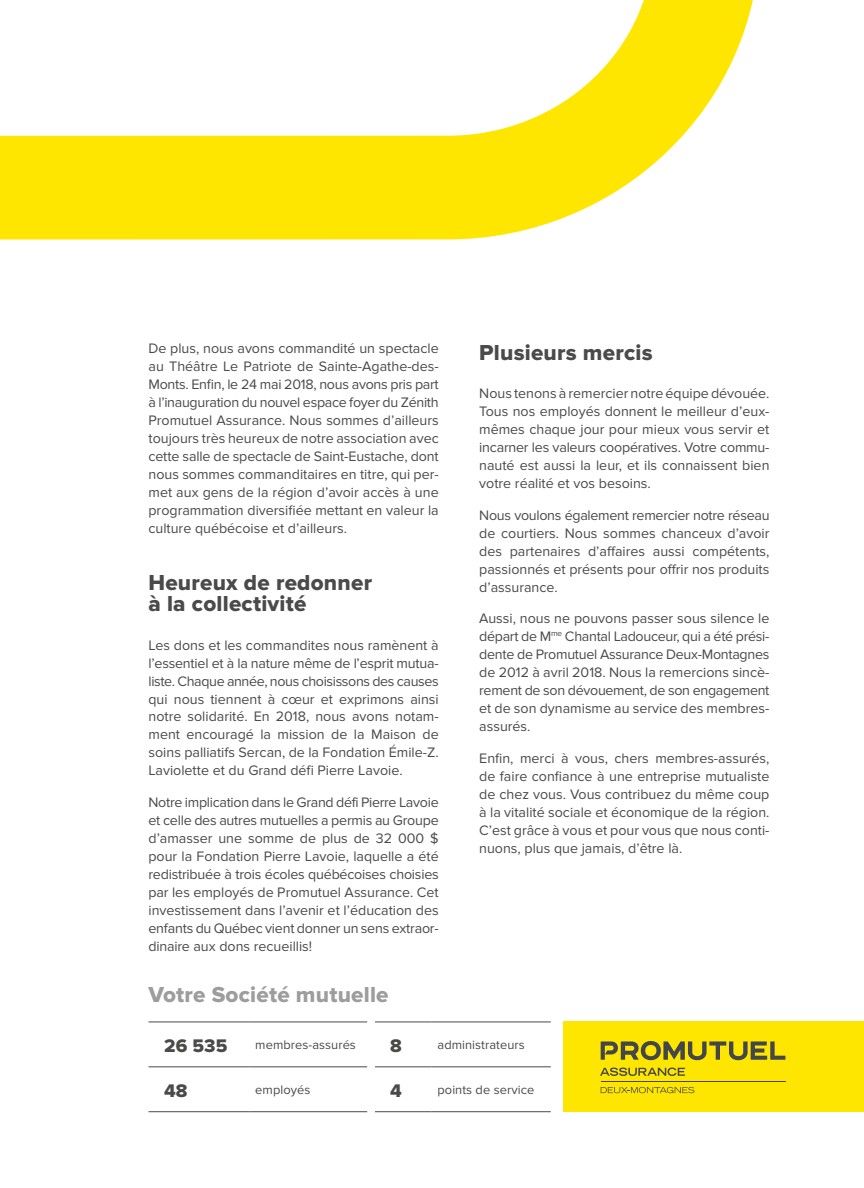
<style>
.page{position:relative;width:864px;height:1188px;background:#fff}
.page>*{position:absolute;margin:0;border:0;box-sizing:border-box;transform-origin:0 0}
.t1{font:22.5px/21px "Proxima Nova Extrabld";letter-spacing:.01em;color:#4a4a49}
.t2{font:22.5px "Proxima Nova Extrabld";letter-spacing:.01em;color:#9d9d9c}
.t3{font:18.9px "Proxima Nova Extrabld";letter-spacing:.005em;color:#4a4a49}
.t4{font:14.25px/18px "Proxima Nova";color:#4a4a49;text-align:justify}
.t5{font:12.9px "Proxima Nova";letter-spacing:.005em;color:#4a4a49}
</style>
<div class="page">
<svg style="left:0;top:0;width:753px;height:240px"></svg>
<div style="left:564px;top:1022px;width:300px;height:90px;background:#ffe600"></div>
<hr style="left:148px;top:1067px;width:101px;height:1px;background:#4a4a49">
<hr style="left:148px;top:1111px;width:101px;height:1px;background:#4a4a49">
<hr style="left:249px;top:1022px;width:118px;height:1px;background:#4a4a49">
<hr style="left:375px;top:1022px;width:57px;height:1px;background:#4a4a49">
<hr style="left:432px;top:1022px;width:119px;height:1px;background:#4a4a49">
<hr style="left:249px;top:1067px;width:118px;height:1px;background:#4a4a49">
<hr style="left:375px;top:1067px;width:57px;height:1px;background:#4a4a49">
<hr style="left:432px;top:1067px;width:119px;height:1px;background:#4a4a49">
<hr style="left:249px;top:1111px;width:118px;height:1px;background:#4a4a49">
<hr style="left:375px;top:1111px;width:57px;height:1px;background:#4a4a49">
<hr style="left:432px;top:1111px;width:119px;height:1px;background:#4a4a49">
<hr style="left:148px;top:1022px;width:101px;height:1px;background:#4a4a49">
<svg style="left:600px;top:1068px;width:85px;height:8px"></svg>
<svg style="left:601px;top:1041px;width:184px;height:19px"></svg>
<hr style="left:601px;top:1081px;width:184px;height:1px;background:#444749">
<svg style="left:601px;top:1087px;width:93px;height:6px"></svg>
<p class="t4" style="left:148px;top:340px;width:292px">De plus, nous avons commandité un spectacle au Théâtre Le Patriote de Sainte-Agathe-des-Monts. Enfin, le 24 mai 2018, nous avons pris part à l’inauguration du nouvel espace foyer du Zénith Promutuel Assurance. Nous sommes d’ailleurs toujours très heureux de notre association avec cette salle de spectacle de Saint-Eustache, dont nous sommes commanditaires en titre, qui per&shy;met aux gens de la région d’avoir accès à une programmation diversifiée mettant en valeur la culture québécoise et d’ailleurs.</p>
<h1 class="t1" style="left:148px;top:573px;width:225px">Heureux de redonner à la collectivité</h1>
<p class="t4" style="left:148px;top:636px;width:292px">Les dons et les commandites nous ramènent à l’essentiel et à la nature même de l’esprit mutua&shy;liste. Chaque année, nous choisissons des causes qui nous tiennent à cœur et exprimons ainsi notre solidarité. En 2018, nous avons notam&shy;ment encouragé la mission de la Maison de soins palliatifs Sercan, de la Fondation Émile-Z.<br>Laviolette et du Grand défi Pierre Lavoie.</p>
<p class="t4" style="left:148px;top:793px;width:292px">Notre implication dans le Grand défi Pierre Lavoie et celle des autres mutuelles a permis au Groupe d’amasser une somme de plus de 32 000 $ pour la Fondation Pierre Lavoie, laquelle a été redistribuée à trois écoles québécoises choisies par les employés de Promutuel Assurance. Cet investissement dans l’avenir et l’éducation des enfants du Québec vient donner un sens extraor&shy;dinaire aux dons recueillis!</p>
<h1 class="t1" style="left:479px;top:342px;width:175px">Plusieurs mercis</h1>
<p class="t4" style="left:479px;top:385px;width:292px">Nous tenons à remercier notre équipe dévouée.<br>Tous nos employés donnent le meilleur d’eux&shy;mêmes chaque jour pour mieux vous servir et incarner les valeurs coopératives. Votre commu&shy;nauté est aussi la leur, et ils connaissent bien votre réalité et vos besoins.</p>
<p class="t4" style="left:479px;top:506px;width:292px">Nous voulons également remercier notre réseau de courtiers. Nous sommes chanceux d’avoir des partenaires d’affaires aussi compétents, passionnés et présents pour offrir nos produits d’assurance.</p>
<p class="t4" style="left:479px;top:609px;width:292px">Aussi, nous ne pouvons passer sous silence le départ de M<sup>me</sup> Chantal Ladouceur, qui a été prési&shy;dente de Promutuel Assurance Deux-Montagnes de 2012 à avril 2018. Nous la remercions sincè&shy;rement de son dévouement, de son engagement et de son dynamisme au service des membres&shy;assurés.</p>
<p class="t4" style="left:479px;top:749px;width:292px">Enfin, merci à vous, chers membres-assurés, de faire confiance à une entreprise mutualiste de chez vous. Vous contribuez du même coup à la vitalité sociale et économique de la région.<br>C’est grâce à vous et pour vous que nous conti&shy;nuons, plus que jamais, d’être là.</p>
<h1 class="t2" style="left:148px;top:981px;width:242px">Votre Société mutuelle</h1>
<h2 class="t3" style="left:164px;top:1035px;width:65px">26 535</h2>
<p class="t5" style="left:255px;top:1038px;width:102px">membres-assurés</p>
<h2 class="t3" style="left:390px;top:1035px;width:13px">8</h2>
<p class="t5" style="left:438px;top:1038px;width:89px">administrateurs</p>
<h2 class="t3" style="left:164px;top:1080px;width:25px">48</h2>
<p class="t5" style="left:255px;top:1083px;width:57px">employés</p>
<h2 class="t3" style="left:390px;top:1080px;width:13px">4</h2>
<p class="t5" style="left:438px;top:1083px;width:98px">points de service</p>
</div>
